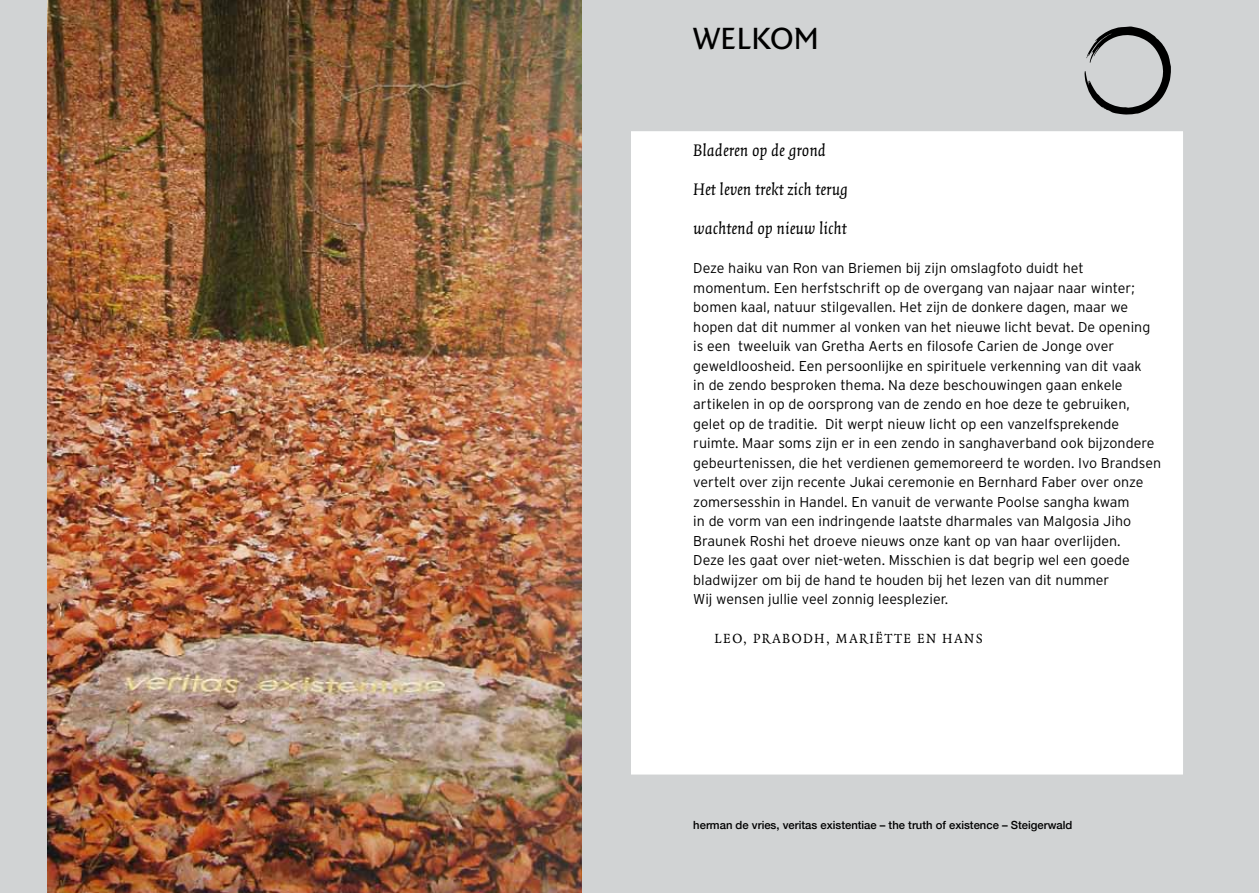
<style>
.page{position:relative;width:1259px;height:893px;background:#fff}
.page>*{position:absolute;margin:0;border:0;box-sizing:border-box;transform-origin:0 0}
.t1{font:33px "Quadraat Sans";color:#000}
.t2{font:italic 18px/39px "Quadraat";color:#000}
.t3{font:300 14.25px/19.5px "Interstate";color:#000}
.t4{font:14.25px "Quadraat";letter-spacing:.1em;color:#000}
.t5{font:500 11.25px "Helvetica Neue";color:#000}
</style>
<div class="page">
<div style="left:629px;top:0;width:630px;height:893px;background:#d1d3d4"></div>
<div style="left:629px;top:130px;width:555px;height:646px;background:#fff;border:2px solid #d1d3d4"></div>
<svg style="left:1084px;top:26px;width:87px;height:89px"></svg>
<div style="left:0;top:0;width:629px;height:893px;background:#d1d3d4"></div>
<img style="left:48px;top:0;width:534px;height:893px">
<h1 class="t1" style="left:693px;top:19px;width:127px">WELKOM</h1>
<p class="t2" style="left:693px;top:131px;width:156px">Bladeren op de grond<br>Het leven trekt zich terug wachtend op nieuw licht</p>
<p class="t3" style="left:693px;top:258px;width:469px">Deze haiku van Ron van Briemen bij zijn omslagfoto duidt het momentum. Een herfstschrift op de overgang van najaar naar winter; bomen kaal, natuur stilgevallen. Het zijn de donkere dagen, maar we hopen dat dit nummer al vonken van het nieuwe licht bevat. De opening is een tweeluik van Gretha Aerts en filosofe Carien de Jonge over geweldloosheid. Een persoonlijke en spirituele verkenning van dit vaak<br>in de zendo besproken thema. Na deze beschouwingen gaan enkele artikelen in op de oorsprong van de zendo en hoe deze te gebruiken, gelet op de traditie. Dit werpt nieuw licht op een vanzelfsprekende ruimte. Maar soms zijn er in een zendo in sanghaverband ook bijzondere gebeurtenissen, die het verdienen gememoreerd te worden. Ivo Brandsen vertelt over zijn recente Jukai ceremonie en Bernhard Faber over onze zomersesshin in Handel. En vanuit de verwante Poolse sangha kwam<br>in de vorm van een indringende laatste dharmales van Malgosia Jiho Braunek Roshi het droeve nieuws onze kant op van haar overlijden.<br>Deze les gaat over niet-weten. Misschien is dat begrip wel een goede bladwijzer om bij de hand te houden bij het lezen van dit nummer<br>Wij wensen jullie veel zonnig leesplezier.</p>
<p class="t4" style="left:714px;top:631px;width:270px">LEO, PRABODH, MARIËTTE EN HANS</p>
<p class="t5" style="left:693px;top:816px;width:380px">herman de vries, veritas existentiae – the truth of existence – Steigerwald</p>
</div>
